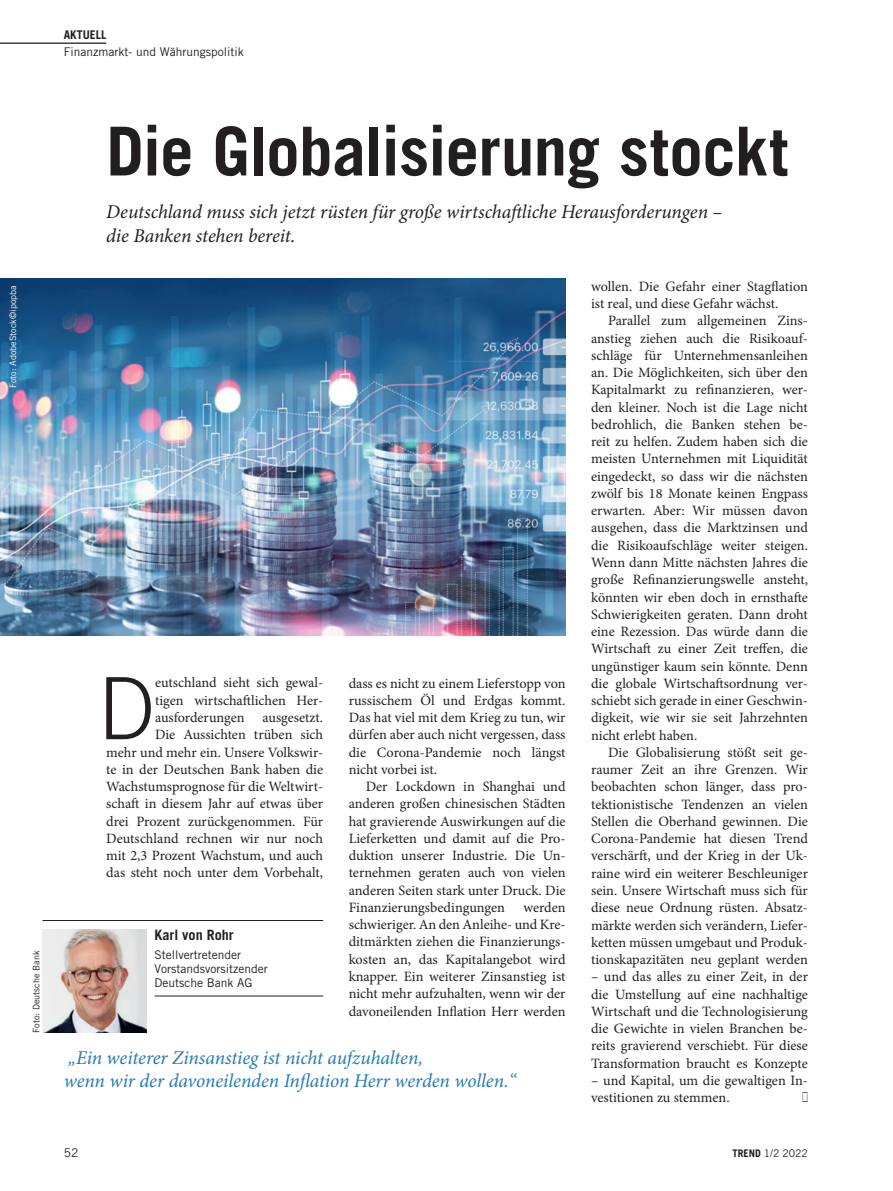
<style>
.page{position:relative;width:893px;height:1191px;background:#fff}
.page>*{position:absolute;margin:0;border:0;box-sizing:border-box;transform-origin:0 0}
.t1{font:300 85.95px "Trade Gothic";color:#231f20}
.t2{font:700 67.5px "Trade Gothic";letter-spacing:-.015em;color:#231f20}
.t3{font:italic 19.5px/23.2px "Minion Pro";letter-spacing:-.005em;color:#257bb0}
.t4{font:italic 19.5px/23.2px "Minion Pro";letter-spacing:-.005em;color:#231f20}
.t5{font:14.25px/17.2px "Minion Pro";color:#231f20;text-align:justify}
.t6{font:700 14.25px "Trade Gothic";color:#231f20}
.t7{font:14.25px "European Pi Three";color:#231f20;scale:.5 1}
.t8{font:12px/14.2px "Trade Gothic";color:#231f20}
.t9{font:700 12px "Trade Gothic";color:#231f20}
.t10{font:10.5px "Trade Gothic";color:#231f20}
.t11{font:9px "Trade Gothic";color:#fff}
.t12{font:9px "Trade Gothic";color:#231f20}
.s1{font-weight:700}
</style>
<div class="page">
<hr style="left:0;top:43px;width:106px;height:1px;background:#231f20">
<hr style="left:43px;top:920px;width:280px;height:1px;background:#231f20">
<hr style="left:155px;top:995px;width:168px;height:1px;background:#231f20">
<img style="left:43px;top:929px;width:103px;height:103px">
<img style="left:0;top:279px;width:566px;height:356px">
<p class="t9" style="left:64px;top:27px;width:44px">AKTUELL</p>
<p class="t8" style="left:64px;top:44px;width:182px">Finanzmarkt- und Währungspolitik</p>
<p class="t11" style="left:7px;top:388px;width:104px;rotate:-90deg">Foto: AdobeStock©ipopba</p>
<p class="t12" style="left:31px;top:1032px;width:83px;rotate:-90deg">Foto: Deutsche Bank</p>
<h2 class="t2" style="left:106px;top:110px;width:683px">Die Globalisierung stockt</h2>
<h3 class="t4" style="left:106px;top:201px;width:617px">Deutschland muss sich jetzt rüsten für große wirtschaftliche Herausforderungen – die Banken stehen bereit.</h3>
<h1 class="t1" style="left:98px;top:657px;width:59px">D</h1>
<p class="t5" style="left:106px;top:674px;width:218px;text-align:right">eutschland sieht sich gewal-<br>tigen wirtschaftlichen Her&shy;ausforderungen ausgesetzt.<br>Die Aussichten trüben sich<br>mehr und mehr ein. Unsere Volkswir&shy;te in der Deutschen Bank haben die<br>Wachstumsprognose für die Weltwirt&shy;schaft in diesem Jahr auf etwas über drei Prozent zurückgenommen. Für<br>Deutschland rechnen wir nur noch mit 2,3 Prozent Wachstum, und auch das steht noch unter dem Vorbehalt,</p>
<p class="t5" style="left:349px;top:674px;width:218px">dass es nicht zu einem Lieferstopp von russischem Öl und Erdgas kommt.<br>Das hat viel mit dem Krieg zu tun, wir dürfen aber auch nicht vergessen, dass die Corona-Pandemie noch längst nicht vorbei ist.</p>
<p class="t5" style="left:349px;top:778px;width:218px;text-indent:17px">Der Lockdown in Shanghai und anderen großen chinesischen Städten hat gravierende Auswirkungen auf die Lieferketten und damit auf die Pro&shy;duktion unserer Industrie. Die Un&shy;ternehmen geraten auch von vielen anderen Seiten stark unter Druck. Die Finanzierungsbedingungen</p>
<p class="t5" style="left:349px;top:899px;width:218px;text-indent:175px">werden schwieriger. An den Anleihe- und Kre&shy;ditmärkten ziehen die Finanzierungs&shy;kosten an, das Kapitalangebot wird knapper. Ein weiterer Zinsanstieg ist nicht mehr aufzuhalten, wenn wir der davoneilenden Inflation Herr werden</p>
<p class="t6" style="left:155px;top:926px;width:81px">Karl von Rohr</p>
<p class="t8" style="left:155px;top:947px;width:115px">Stellvertretender<br>Vorstandsvorsitzender<br>Deutsche Bank AG</p>
<h3 class="t3" style="left:64px;top:1046px;width:454px">„Ein weiterer Zinsanstieg ist nicht aufzuhalten,<br>wenn wir der davoneilenden Inflation Herr werden wollen.“</h3>
<p class="t5" style="left:591px;top:278px;width:218px">wollen. Die Gefahr einer Stagflation ist real, und diese Gefahr wächst.</p>
<p class="t5" style="left:591px;top:312px;width:218px;text-indent:17px">Parallel zum allgemeinen Zins&shy;anstieg ziehen auch die Risikoauf&shy;schläge für Unternehmensanleihen an. Die Möglichkeiten, sich über den Kapitalmarkt zu refinanzieren, wer&shy;den kleiner. Noch ist die Lage nicht bedrohlich, die Banken stehen be&shy;reit zu helfen. Zudem haben sich die meisten Unternehmen mit Liquidität eingedeckt, so dass wir die nächsten zwölf bis 18 Monate keinen Engpass erwarten. Aber: Wir müssen davon ausgehen, dass die Marktzinsen und die Risikoaufschläge weiter steigen.<br>Wenn dann Mitte nächsten Jahres die große Refinanzierungswelle ansteht, könnten wir eben doch in ernsthafte Schwierigkeiten geraten. Dann droht eine Rezession. Das würde dann die Wirtschaft zu einer Zeit treffen, die ungünstiger kaum sein könnte. Denn die globale Wirtschaftsordnung ver&shy;schiebt sich gerade in einer Geschwin&shy;digkeit, wie wir sie seit Jahrzehnten nicht erlebt haben.</p>
<p class="t5" style="left:591px;top:743px;width:218px;text-indent:17px">Die Globalisierung stößt seit ge&shy;raumer Zeit an ihre Grenzen. Wir beobachten schon länger, dass pro&shy;tektionistische Tendenzen an vielen Stellen die Oberhand gewinnen. Die Corona-Pandemie hat diesen Trend verschärft, und der Krieg in der Uk&shy;raine wird ein weiterer Beschleuniger sein. Unsere Wirtschaft muss sich für diese neue Ordnung rüsten. Absatz&shy;märkte werden sich verändern, Liefer&shy;ketten müssen umgebaut und Produk&shy;tionskapazitäten neu geplant werden</p>
<p class="t5" style="left:591px;top:968px;width:218px">– und das alles zu einer Zeit, in der die Umstellung auf eine nachhaltige Wirtschaft und die Technologisierung die Gewichte in vielen Branchen be&shy;reits gravierend verschiebt. Für diese Transformation braucht es Konzepte</p>
<p class="t5" style="left:591px;top:1071px;width:218px">– und Kapital, um die gewaltigen In&shy;vestitionen zu stemmen.</p>
<p class="t7" style="left:802px;top:1087px;width:13px">l</p>
<p class="t8" style="left:64px;top:1145px;width:16px">52</p>
<p class="t10" style="left:733px;top:1146px;width:77px"><span class="s1">TREND</span> 1/2 2022</p>
</div>
